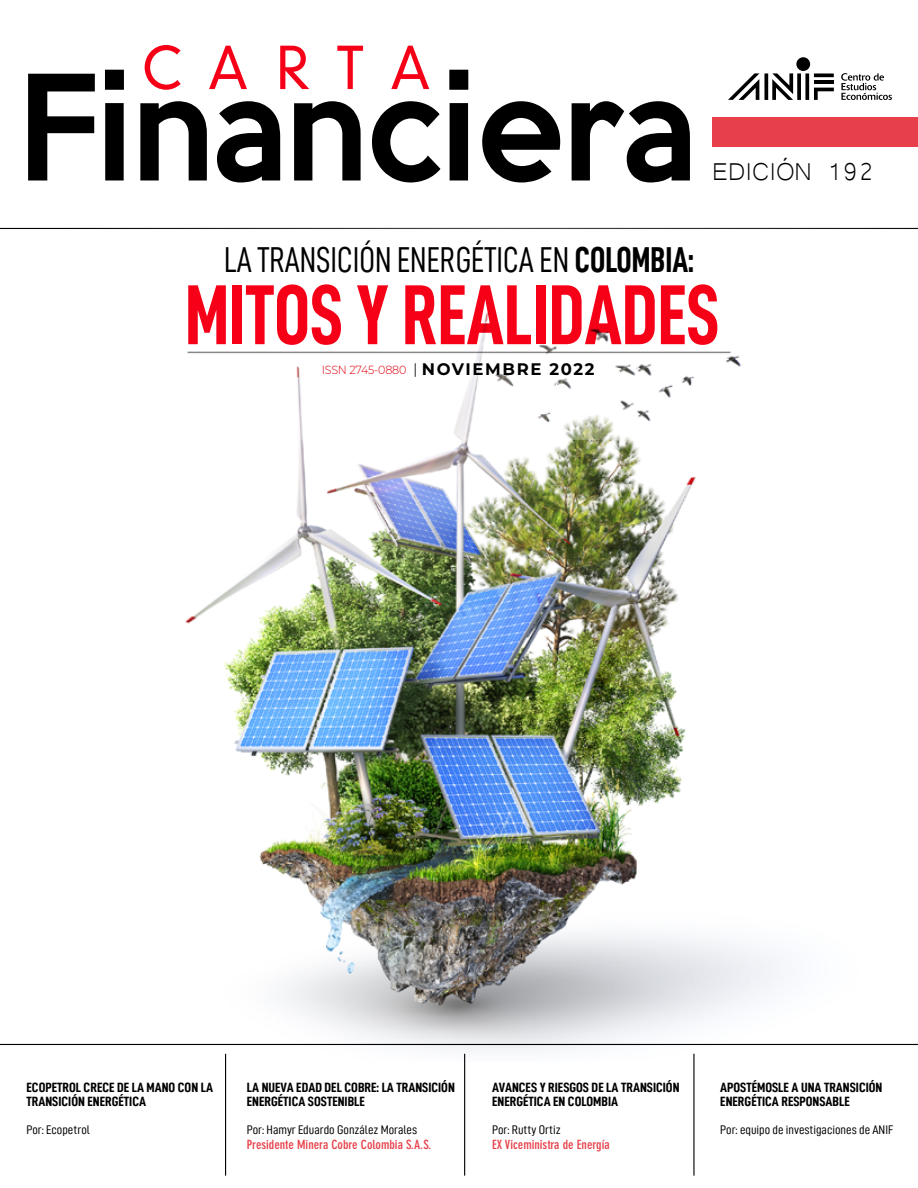
<style>
.page{position:relative;width:918px;height:1188px;background:#fff}
.page>*{position:absolute;margin:0;border:0;box-sizing:border-box;transform-origin:0 0}
.t1{font:500 133.65px "Keep Calm";color:#000;scale:.95 1}
.t2{font:85.35px "D DIN Condensed Bold";color:#f50017;scale:.9 1}
.t3{font:300 57.15px "DIN Neuzeit Grotesk Std";color:#f50017;scale:.95 1}
.t4{font:36.15px "D DIN Condensed";color:#000;scale:.9 1}
.t5{font:31.5px "Microsoft Yi Baiti";color:#000}
.t6{font:13.5px/14.1px "D DIN Condensed Bold";color:#000;scale:1.07 1}
.t7{font:12.6px "D DIN Condensed";color:#000;scale:1.07 1}
.t8{font:700 condensed 12.6px "DIN Neuzeit Grotesk Std";color:rgb(223 0 14/.75);scale:1.07 1}
.t9{font:300 11.85px "Montserrat";letter-spacing:-.02em;color:#df000e;scale:.95 1}
.s1{font-family:"D DIN Condensed Bold"}
.s2{font-weight:700;font-size:16.65px;color:#000}
</style>
<div class="page">
<img style="left:57px;top:439px;width:804px;height:624px">
<div style="left:712px;top:117px;width:206px;height:29px;background:#e7404a"></div>
<hr style="left:0;top:1044px;width:918px;height:1px;background:#000">
<svg style="left:841px;top:73px;width:51px;height:27px"></svg>
<div style="left:796px;top:57px;width:14px;height:14px;background:#000;border-radius:50%"></div>
<svg style="left:814px;top:73px;width:20px;height:4px"></svg>
<svg style="left:814px;top:88px;width:20px;height:12px"></svg>
<hr style="left:814px;top:81px;width:20px;height:3px;background:#000">
<svg style="left:764px;top:73px;width:4px;height:27px"></svg>
<svg style="left:728px;top:73px;width:31px;height:27px"></svg>
<svg style="left:772px;top:73px;width:21px;height:27px"></svg>
<svg style="left:797px;top:73px;width:4px;height:27px"></svg>
<svg style="left:805px;top:73px;width:4px;height:27px"></svg>
<hr style="left:0;top:228px;width:918px;height:1px;background:#000">
<div style="left:10px;top:228px;width:908px;height:211px;background:#fff"></div>
<svg style="left:415px;top:363px;width:1px;height:14px"></svg>
<hr style="left:188px;top:352px;width:543px;height:1px;background:#606060">
<hr style="left:225px;top:1054px;width:1px;height:122px;background:#000">
<hr style="left:464px;top:1054px;width:1px;height:122px;background:#000">
<hr style="left:693px;top:1054px;width:2px;height:122px;background:#000">
<h3 class="t3" style="left:142px;top:34px;width:305px">C A R T A</h3>
<h1 class="t1" style="left:18px;top:12px;width:715px">Financiera</h1>
<h3 class="t5" style="left:712px;top:153px;width:164px">EDICIÓN 192</h3>
<h3 class="t4" style="left:224px;top:240px;width:524px">LA TRANSICIÓN ENERGÉTICA EN <span class="s1">COLOMBIA:</span></h3>
<h2 class="t2" style="left:185px;top:268px;width:595px">MITOS Y REALIDADES</h2>
<p class="t9" style="left:322px;top:362px;width:289px">ISSN 2745-0880 <span class="s2">NOVIEMBRE 2022</span></p>
<p class="t6" style="left:27px;top:1080px;width:176px">ECOPETROL CRECE DE LA MANO CON LA<br>TRANSICIÓN ENERGÉTICA</p>
<p class="t7" style="left:27px;top:1123px;width:61px">Por: Ecopetrol</p>
<p class="t6" style="left:247px;top:1080px;width:196px">LA NUEVA EDAD DEL COBRE: LA TRANSICIÓN<br>ENERGÉTICA SOSTENIBLE</p>
<p class="t7" style="left:247px;top:1123px;width:161px">Por: Hamyr Eduardo González Morales</p>
<p class="t8" style="left:247px;top:1137px;width:174px">Presidente Minera Cobre Colombia S.A.S.</p>
<p class="t6" style="left:492px;top:1080px;width:177px">AVANCES Y RIESGOS DE LA TRANSICIÓN<br>ENERGÉTICA EN COLOMBIA</p>
<p class="t7" style="left:492px;top:1123px;width:66px">Por: Rutty Ortiz</p>
<p class="t8" style="left:492px;top:1137px;width:111px">EX Viceministra de Energía</p>
<p class="t6" style="left:720px;top:1080px;width:153px">APOSTÉMOSLE A UNA TRANSICIÓN<br>ENERGÉTICA RESPONSABLE</p>
<p class="t7" style="left:720px;top:1123px;width:163px">Por: equipo de investigaciones de ANIF</p>
</div>
